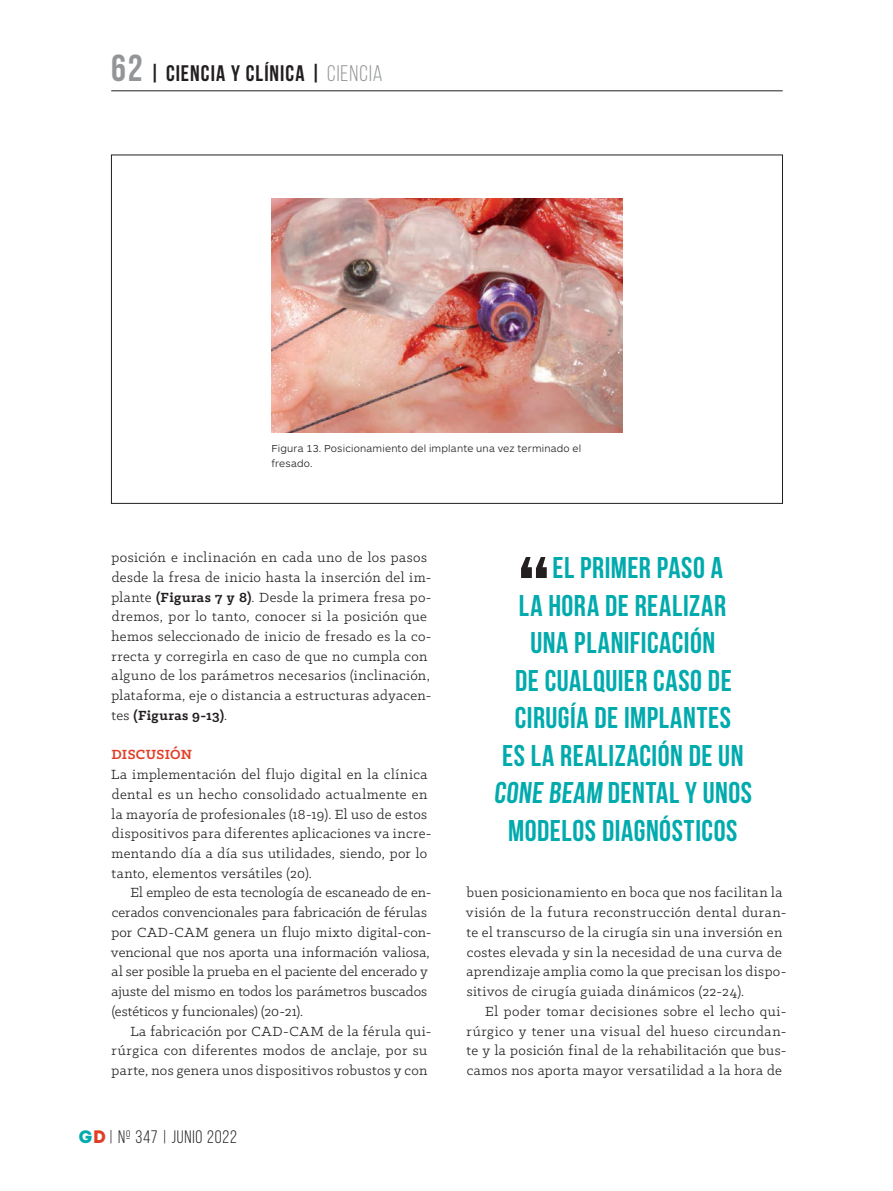
<style>
.page{position:relative;width:893px;height:1191px;background:#fff}
.page>*{position:absolute;margin:0;border:0;box-sizing:border-box;transform-origin:0 0}
.t1{font:700 30px "Bebas Neue";letter-spacing:.02em;color:#00aaad}
.t2{font:700 22.5px "Bebas Neue";letter-spacing:.045em;color:#231f20}
.t3{font:18px "Bebas Neue";letter-spacing:.05em;color:#231f20}
.t4{font:15px/19.8px "Klinic Slab";letter-spacing:.025em;color:#231f20}
.t5{font:15px/19.8px "Klinic Slab";letter-spacing:.005em;color:#231f20}
.t6{font:700 15px "Klinic Slab";letter-spacing:.02em;color:#e13e27}
.t7{font:300 10.5px/15px "ARS Maquette Pro";letter-spacing:.02em;color:#231f20}
.s1{font-size:37.5px;color:#939598}
.s2{font-weight:400;color:#939598}
.s3{font-weight:700}
.s4{font-family:"Intro";color:#00aaad}
.s5{font-family:"Intro";color:#e13e27}
</style>
<div class="page">
<img style="left:271px;top:199px;width:351px;height:234px">
<svg style="left:521px;top:557px;width:26px;height:21px"></svg>
<hr style="left:111px;top:91px;width:672px;height:1px;background:#231f20">
<h2 class="t2" style="left:111px;top:61px;width:273px"><span class="s1">62</span> | CIENCIA Y CLÍNICA | <span class="s2">CIENCIA</span></h2>
<p class="t7" style="left:271px;top:440px;width:311px">Figura 13. Posicionamiento del implante una vez terminado el fresado.</p>
<p class="t4" style="left:111px;top:547px;width:322px">posición e inclinación en cada uno de los pasos desde la fresa de inicio hasta la inserción del im&shy;plante <span class="s3">(Figuras 7 y 8)</span>. Desde la primera fresa po&shy;dremos, por lo tanto, conocer si la posición que hemos seleccionado de inicio de fresado es la co&shy;rrecta y corregirla en caso de que no cumpla con alguno de los parámetros necesarios (inclinación, plataforma, eje o distancia a estructuras adyacen&shy;tes <span class="s3">(Figuras 9-13)</span>.</p>
<p class="t6" style="left:111px;top:745px;width:82px">DISCUSIÓN</p>
<p class="t4" style="left:111px;top:764px;width:322px">La implementación del flujo digital en la clínica dental es un hecho consolidado actualmente en la mayoría de profesionales (18-19). El uso de estos dispositivos para diferentes aplicaciones va incre&shy;mentando día a día sus utilidades, siendo, por lo tanto, elementos versátiles (20).</p>
<p class="t5" style="left:111px;top:882px;width:322px;text-indent:20px">El empleo de esta tecnología de escaneado de en&shy;cerados convencionales para fabricación de férulas por CAD-CAM genera un flujo mixto digital-con&shy;vencional que nos aporta una información valiosa, al ser posible la prueba en el paciente del encerado y ajuste del mismo en todos los parámetros buscados (estéticos y funcionales) (20-21).</p>
<p class="t4" style="left:111px;top:1020px;width:322px;text-indent:19px">La fabricación por CAD-CAM de la férula qui&shy;rúrgica con diferentes modos de anclaje, por su parte, nos genera unos dispositivos robustos y con</p>
<p class="t3" style="left:79px;top:1127px;width:160px"><span class="s4">g</span><span class="s5">d</span>| Nº 347 | JUNIO 2022</p>
<h1 class="t1" style="left:553px;top:551px;width:172px">EL PRIMER PASO A</h1>
<h1 class="t1" style="left:519px;top:588px;width:209px">LA HORA DE REALIZAR</h1>
<h1 class="t1" style="left:530px;top:626px;width:186px">UNA PLANIFICACIÓN</h1>
<h1 class="t1" style="left:515px;top:663px;width:218px">DE CUALQUIER CASO DE</h1>
<h1 class="t1" style="left:515px;top:701px;width:218px">CIRUGÍA DE IMPLANTES</h1>
<h1 class="t1" style="left:502px;top:738px;width:243px">ES LA REALIZACIÓN DE UN</h1>
<h1 class="t1" style="left:494px;top:776px;width:260px">CONE BEAM DENTAL Y UNOS</h1>
<h1 class="t1" style="left:508px;top:813px;width:231px">MODELOS DIAGNÓSTICOS</h1>
<p class="t4" style="left:466px;top:882px;width:322px">buen posicionamiento en boca que nos facilitan la visión de la futura reconstrucción dental duran&shy;te el transcurso de la cirugía sin una inversión en costes elevada y sin la necesidad de una curva de aprendizaje amplia como la que precisan los dispo&shy;sitivos de cirugía guiada dinámicos (22-24).</p>
<p class="t4" style="left:466px;top:1001px;width:321px;text-align:justify;text-indent:19px">El poder tomar decisiones sobre el lecho qui&shy;rúrgico y tener una visual del hueso circundan&shy;te y la posición final de la rehabilitación que bus&shy;camos nos aporta mayor versatilidad a la hora de</p>
</div>
